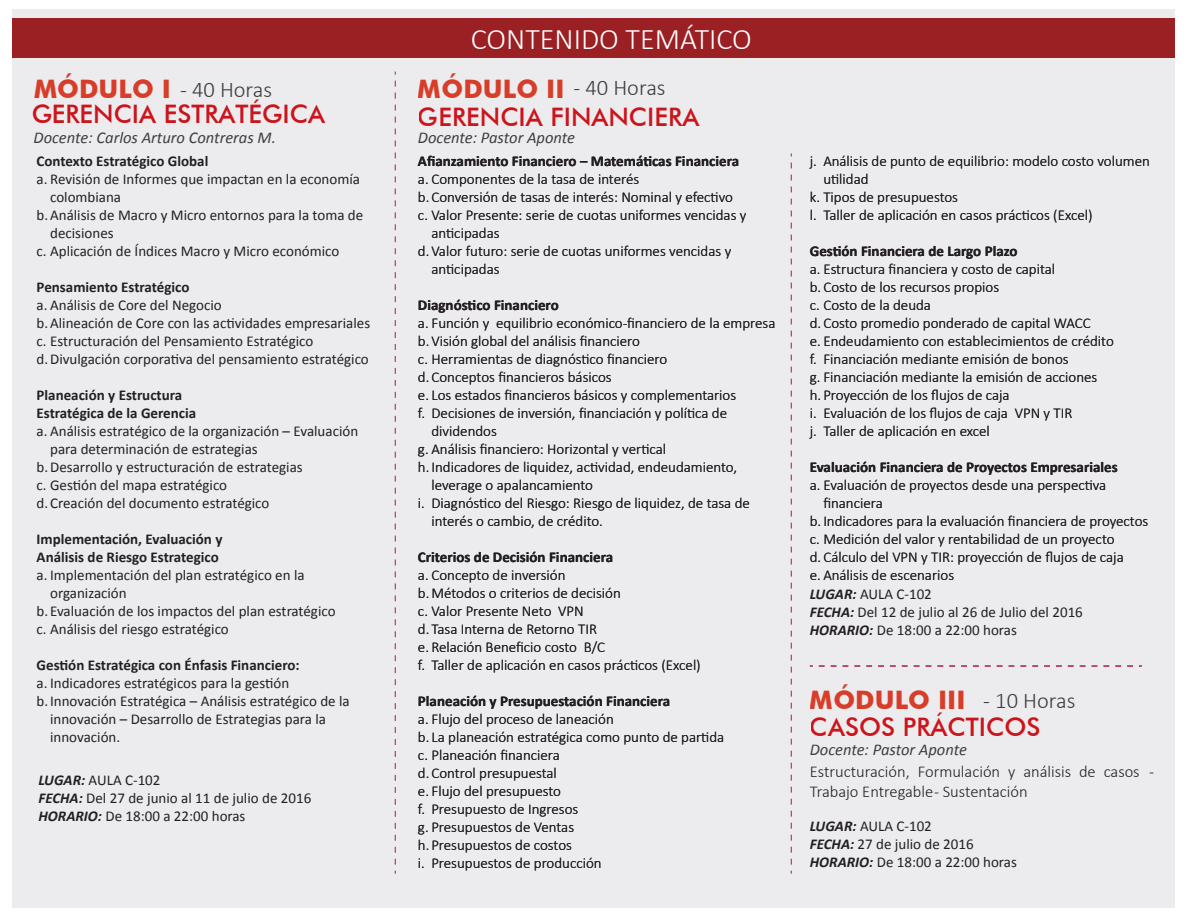
<style>
.page{position:relative;width:1188px;height:918px;background:#fff}
.page>*{position:absolute;margin:0;border:0;box-sizing:border-box;transform-origin:0 0}
.t1{font:300 30px "Calibri";color:#fff}
.t2{font:500 25.5px/27px "Futura BT";color:#cb141c}
.t3{font:700 25.5px "Futura BT";color:#d73d29}
.t4{font:300 22.5px "Calibri";color:#3e3e3f}
.t5{font:300 16.5px/19.8px "Calibri";color:#231f20}
.t6{font:italic 16.5px "Calibri";color:#3e3e3f}
.t7{font:300 15px/18px "Calibri";color:#231f20}
.t8{font:15px/18px "Calibri";color:#231f20}
.t9{font:700 15px/18px "Calibri";color:#231f20}
.s1{font-family:"Futura BT";font-weight:700;font-size:25.5px;color:#d73d29}
.s2{font-weight:700;font-style:italic}
.s3{font-weight:700;color:#d73d29}
.s4{font-family:"Calibri";font-weight:300;font-size:22.5px;color:#3e3e3f}
</style>
<div class="page">
<div style="left:13px;top:10px;width:1162px;height:898px;background:#ececee"></div>
<div style="left:13px;top:19px;width:1162px;height:39px;background:#9b2024"></div>
<svg style="left:819px;top:665px;width:323px;height:2px"></svg>
<svg style="left:395px;top:72px;width:1px;height:793px"></svg>
<svg style="left:791px;top:153px;width:1px;height:712px"></svg>
<h1 class="t1" style="left:471px;top:20px;width:283px">CONTENIDO TEMÁTICO</h1>
<h3 class="t4" style="left:34px;top:75px;width:240px"><span class="s1">MÓDULO I</span> - 40 Horas</h3>
<h2 class="t3" style="left:418px;top:73px;width:148px">MÓDULO II</h2>
<h2 class="t2" style="left:31px;top:101px;width:295px">GERENCIA ESTRATÉGICA</h2>
<p class="t9" style="left:37px;top:152px;width:173px">Contexto Estratégico Global</p>
<p class="t8" style="left:37px;top:170px;width:325px">a. Revisión de Informes que impactan en la economía</p>
<p class="t8" style="left:50px;top:188px;width:73px">colombiana</p>
<p class="t8" style="left:37px;top:206px;width:328px">b. Análisis de Macro y Micro entornos para la toma de</p>
<p class="t8" style="left:50px;top:224px;width:65px">decisiones</p>
<p class="t8" style="left:37px;top:242px;width:304px">c. Aplicación de Índices Macro y Micro económico</p>
<p class="t9" style="left:37px;top:278px;width:154px">Pensamiento Estratégico</p>
<p class="t8" style="left:37px;top:296px;width:335px">a. Análisis de Core del Negocio<br>b. Alineación de Core con las actividades empresariales c. Estructuración del Pensamiento Estratégico<br>d. Divulgación corporativa del pensamiento estratégico</p>
<p class="t9" style="left:37px;top:386px;width:161px">Planeación y Estructura<br>Estratégica de la Gerencia</p>
<p class="t8" style="left:37px;top:422px;width:323px">a. Análisis estratégico de la organización – Evaluación</p>
<p class="t8" style="left:50px;top:440px;width:209px">para determinación de estrategias</p>
<p class="t8" style="left:37px;top:458px;width:268px">b. Desarrollo y estructuración de estrategias</p>
<p class="t8" style="left:37px;top:476px;width:192px">c. Gestión del mapa estratégico</p>
<p class="t8" style="left:37px;top:494px;width:234px">d. Creación del documento estratégico</p>
<p class="t9" style="left:37px;top:530px;width:187px">Implementación, Evaluación y<br>Análisis de Riesgo Estrategico</p>
<p class="t8" style="left:37px;top:566px;width:270px">a. Implementación del plan estratégico en la</p>
<p class="t8" style="left:50px;top:584px;width:78px">organización</p>
<p class="t8" style="left:37px;top:602px;width:300px">b. Evaluación de los impactos del plan estratégico</p>
<p class="t8" style="left:37px;top:620px;width:194px">c. Análisis del riesgo estratégico</p>
<p class="t9" style="left:37px;top:656px;width:265px">Gestión Estratégica con Énfasis Financiero:</p>
<p class="t8" style="left:37px;top:674px;width:254px">a. Indicadores estratégicos para la gestión</p>
<p class="t8" style="left:37px;top:692px;width:315px">b. Innovación Estratégica – Análisis estratégico de la</p>
<p class="t8" style="left:50px;top:710px;width:277px">innovación – Desarrollo de Estrategias para la</p>
<p class="t8" style="left:50px;top:728px;width:72px">innovación.</p>
<h3 class="t4" style="left:573px;top:73px;width:94px">- 40 Horas</h3>
<h2 class="t2" style="left:418px;top:103px;width:283px">GERENCIA FINANCIERA</h2>
<p class="t6" style="left:34px;top:126px;width:244px">Docente: Carlos Arturo Contreras M.</p>
<p class="t6" style="left:418px;top:126px;width:159px">Docente: Pastor Aponte</p>
<p class="t9" style="left:418px;top:152px;width:323px">Afianzamiento Financiero – Matemáticas Financiera</p>
<p class="t7" style="left:418px;top:170px;width:223px">a. Componentes de la tasa de interés</p>
<p class="t7" style="left:418px;top:188px;width:317px">b. Conversión de tasas de interés: Nominal y efectivo</p>
<p class="t7" style="left:418px;top:206px;width:330px">c. Valor Presente: serie de cuotas uniformes vencidas y</p>
<p class="t7" style="left:431px;top:224px;width:70px">anticipadas</p>
<p class="t7" style="left:418px;top:242px;width:315px">d. Valor futuro: serie de cuotas uniformes vencidas y</p>
<p class="t7" style="left:431px;top:260px;width:70px">anticipadas</p>
<p class="t9" style="left:418px;top:296px;width:142px">Diagnóstico Financiero</p>
<p class="t7" style="left:418px;top:314px;width:359px">a. Función y equilibrio económico-financiero de la empresa</p>
<p class="t7" style="left:418px;top:332px;width:223px">b. Visión global del análisis financiero</p>
<p class="t7" style="left:418px;top:350px;width:251px">c. Herramientas de diagnóstico financiero</p>
<p class="t7" style="left:418px;top:368px;width:195px">d. Conceptos financieros básicos</p>
<p class="t7" style="left:418px;top:386px;width:320px">e. Los estados financieros básicos y complementarios</p>
<p class="t7" style="left:418px;top:404px;width:311px">f. Decisiones de inversión, financiación y política de</p>
<p class="t7" style="left:431px;top:422px;width:67px">dividendos</p>
<p class="t7" style="left:418px;top:440px;width:250px">g. Análisis financiero: Horizontal y vertical</p>
<p class="t7" style="left:418px;top:458px;width:321px">h. Indicadores de liquidez, actividad, endeudamiento,</p>
<p class="t7" style="left:431px;top:476px;width:163px">leverage o apalancamiento</p>
<p class="t7" style="left:418px;top:494px;width:333px">i. Diagnóstico del Riesgo: Riesgo de liquidez, de tasa de</p>
<p class="t7" style="left:431px;top:512px;width:173px">interés o cambio, de crédito.</p>
<p class="t9" style="left:418px;top:548px;width:197px">Criterios de Decisión Financiera</p>
<p class="t7" style="left:418px;top:566px;width:284px">a. Concepto de inversión<br>b. Métodos o criterios de decisión<br>c. Valor Presente Neto VPN<br>d. Tasa Interna de Retorno TIR<br>e. Relación Beneficio costo B/C<br>f. Taller de aplicación en casos prácticos (Excel)</p>
<p class="t9" style="left:418px;top:692px;width:254px">Planeación y Presupuestación Financiera</p>
<p class="t7" style="left:418px;top:710px;width:308px">a. Flujo del proceso de laneación<br>b. La planeación estratégica como punto de partida c. Planeación financiera<br>d. Control presupuestal<br>e. Flujo del presupuesto<br>f. Presupuesto de Ingresos<br>g. Presupuestos de Ventas<br>h. Presupuestos de costos<br>i. Presupuestos de producción</p>
<p class="t8" style="left:38px;top:771px;width:274px"><span class="s2">LUGAR:</span> AULA C-102<br><span class="s2">FECHA:</span> Del 27 de junio al 11 de julio de 2016<br><span class="s2">HORARIO:</span> De 18:00 a 22:00 horas</p>
<p class="t7" style="left:810px;top:152px;width:342px">j. Análisis de punto de equilibrio: modelo costo volumen</p>
<p class="t7" style="left:823px;top:170px;width:47px">utilidad</p>
<p class="t7" style="left:810px;top:188px;width:150px">k. Tipos de presupuestos</p>
<p class="t7" style="left:810px;top:206px;width:284px">l. Taller de aplicación en casos prácticos (Excel)</p>
<p class="t9" style="left:810px;top:242px;width:209px">Gestión Financiera de Largo Plazo</p>
<p class="t7" style="left:810px;top:260px;width:306px">a. Estructura financiera y costo de capital<br>b. Costo de los recursos propios<br>c. Costo de la deuda<br>d. Costo promedio ponderado de capital WACC<br>e. Endeudamiento con establecimientos de crédito f. Financiación mediante emisión de bonos<br>g. Financiación mediante la emisión de acciones<br>h. Proyección de los flujos de caja<br>i. Evaluación de los flujos de caja VPN y TIR<br>j. Taller de aplicación en excel</p>
<p class="t9" style="left:810px;top:458px;width:309px">Evaluación Financiera de Proyectos Empresariales</p>
<p class="t7" style="left:810px;top:476px;width:298px">a. Evaluación de proyectos desde una perspectiva</p>
<p class="t7" style="left:823px;top:494px;width:61px">financiera</p>
<p class="t7" style="left:810px;top:512px;width:340px">b. Indicadores para la evaluación financiera de proyectos</p>
<p class="t7" style="left:810px;top:530px;width:306px">c. Medición del valor y rentabilidad de un proyecto</p>
<p class="t7" style="left:810px;top:548px;width:315px">d. Cálculo del VPN y TIR: proyección de flujos de caja</p>
<p class="t7" style="left:810px;top:566px;width:146px">e. Análisis de escenarios</p>
<p class="t8" style="left:810px;top:585px;width:275px"><span class="s2">LUGAR:</span> AULA C-102<br><span class="s2">FECHA:</span> Del 12 de julio al 26 de Julio del 2016<br><span class="s2">HORARIO:</span> De 18:00 a 22:00 horas</p>
<h2 class="t2" style="left:810px;top:686px;width:267px"><span class="s3">MÓDULO III</span> <span class="s4">- 10 Horas<br></span>CASOS PRÁCTICOS</h2>
<p class="t5" style="left:810px;top:762px;width:346px">Estructuración, Formulación y análisis de casos -<br>Trabajo Entregable - Sustentación</p>
<p class="t6" style="left:810px;top:739px;width:159px">Docente: Pastor Aponte</p>
<p class="t8" style="left:810px;top:817px;width:209px"><span class="s2">LUGAR:</span> AULA C-102<br><span class="s2">FECHA:</span> 27 de julio de 2016<br><span class="s2">HORARIO:</span> De 18:00 a 22:00 horas</p>
</div>
